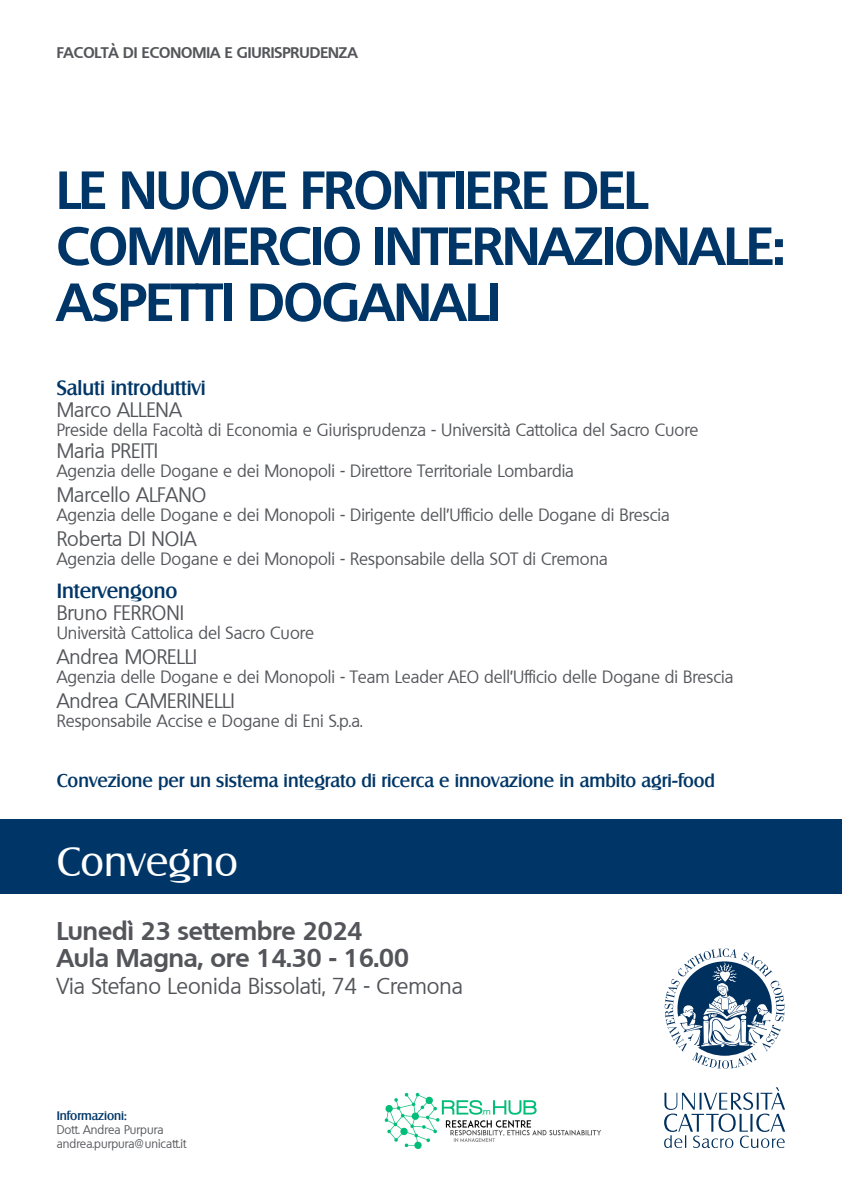
<style>
.page{position:relative;width:842px;height:1191px;background:#fff}
.page>*{position:absolute;margin:0;border:0;box-sizing:border-box;transform-origin:0 0}
.Sottotitolo{font:700 52px/56px "Quebec";letter-spacing:-.015em;color:#003667}
.Evento{font:40px "Salzburg";color:#fff}
.Data{font:700 25px "Quebec";color:#54555a}
.Luogo{font:22px "Quebec";color:#54555a}
.Titolo_3{font:20px "Quebec";color:#54555a}
.Titolo_3-2{font:500 20px "Salzburg";color:#003667}
.t1{font:500 18px "Salzburg";color:#003667}
.Titolo_3-3{font:17px "Quebec";color:#54555a}
.Fac-Dip{font:700 15px "Quebec";color:#54555a}
.t2{font:12px "Quebec";color:#54555a}
.t3{font:500 12px "Salzburg";color:#003667}
</style>
<div class="page">
<div style="left:0;top:819px;width:842px;height:75px;background:#003667"></div>
<svg style="left:665px;top:948px;width:119px;height:120px"></svg>
<svg style="left:664px;top:1087px;width:121px;height:61px"></svg>
<img style="left:384px;top:1092px;width:217px;height:58px">
<p class="Fac-Dip" style="left:57px;top:43px;width:302px">FACOLTÀ DI ECONOMIA E GIURISPRUDENZA</p>
<p class="Sottotitolo" style="left:57px;top:161px;width:730px">LE NUOVE FRONTIERE DEL<br>COMMERCIO INTERNAZIONALE:<br>ASPETTI DOGANALI</p>
<p class="Titolo_3-2" style="left:57px;top:376px;width:151px">Saluti introduttivi</p>
<p class="Titolo_3" style="left:57px;top:397px;width:127px">Marco ALLENA</p>
<p class="Titolo_3-3" style="left:57px;top:419px;width:643px">Preside della Facoltà di Economia e Giurisprudenza - Università Cattolica del Sacro Cuore</p>
<p class="Titolo_3" style="left:57px;top:438px;width:103px">Maria PREITI</p>
<p class="Titolo_3-3" style="left:57px;top:460px;width:519px">Agenzia delle Dogane e dei Monopoli - Direttore Territoriale Lombardia</p>
<p class="Titolo_3" style="left:57px;top:482px;width:151px">Marcello ALFANO</p>
<p class="Titolo_3-3" style="left:57px;top:504px;width:615px">Agenzia delle Dogane e dei Monopoli - Dirigente dell’Ufficio delle Dogane di Brescia</p>
<p class="Titolo_3" style="left:57px;top:526px;width:141px">Roberta DI NOIA</p>
<p class="Titolo_3-3" style="left:57px;top:548px;width:553px">Agenzia delle Dogane e dei Monopoli - Responsabile della SOT di Cremona</p>
<p class="Titolo_3-2" style="left:57px;top:579px;width:122px">Intervengono</p>
<p class="Titolo_3" style="left:57px;top:600px;width:129px">Bruno FERRONI</p>
<p class="Titolo_3-3" style="left:57px;top:622px;width:259px">Università Cattolica del Sacro Cuore</p>
<p class="Titolo_3" style="left:57px;top:644px;width:142px">Andrea MORELLI</p>
<p class="Titolo_3-3" style="left:57px;top:666px;width:678px">Agenzia delle Dogane e dei Monopoli - Team Leader AEO dell’Ufficio delle Dogane di Brescia</p>
<p class="Titolo_3" style="left:57px;top:688px;width:180px">Andrea CAMERINELLI</p>
<p class="Titolo_3-3" style="left:57px;top:710px;width:307px">Responsabile Accise e Dogane di Eni S.p.a.</p>
<p class="t1" style="left:57px;top:769px;width:660px">Convezione per un sistema integrato di ricerca e innovazione in ambito agri-food</p>
<p class="Evento" style="left:57px;top:837px;width:183px">Convegno</p>
<p class="Data" style="left:57px;top:914px;width:307px">Lunedì 23 settembre 2024</p>
<p class="Data" style="left:57px;top:941px;width:354px">Aula Magna, ore 14.30 - 16.00</p>
<p class="Luogo" style="left:57px;top:972px;width:408px">Via Stefano Leonida Bissolati, 74 - Cremona</p>
<p class="t3" style="left:57px;top:1109px;width:72px">Informazioni:</p>
<p class="t2" style="left:57px;top:1122px;width:108px">Dott. Andrea Purpura</p>
<p class="t2" style="left:57px;top:1136px;width:131px">andrea.purpura@unicatt.it</p>
</div>
